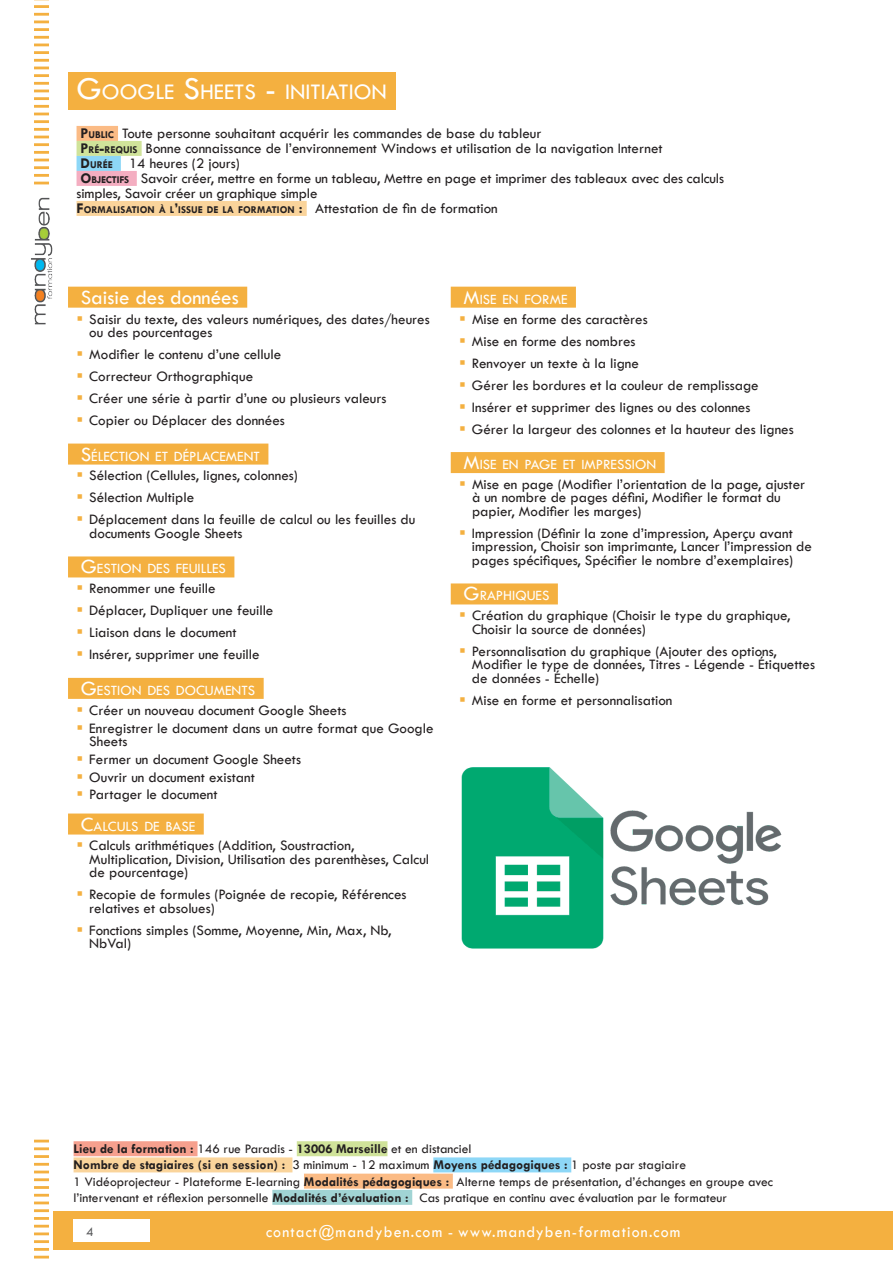
<style>
.page{position:relative;width:893px;height:1263px;background:#fff}
.page>*{position:absolute;margin:0;border:0;box-sizing:border-box;transform-origin:0 0}
.t1{font:23.1px "Tw Cen";color:#fff}
.t2{font:21px "Tw Cen";color:#fff}
.t3{font:16.5px "Tw Cen";letter-spacing:.07em;color:#fff;scale:.96 1}
.t4{font:15px/22px "Tw Cen";color:#231f20}
.t5{font:14.7px "Tw Cen";color:#fff}
.t6{font:13.5px/16.2px "Tw Cen";color:#231f20}
.t7{font:13.5px "Tw Cen";color:#57585a}
.t8{font:700 10.5px "Tw Cen";color:#231f20}
.s1{font-size:33px}
.s2{font-weight:700}
.s3{font-weight:700;font-size:10.5px}
.s4{font-size:15px}
.s5{font-weight:400;font-size:15px}
.s6{font-size:21px}
</style>
<div class="page">
<img style="left:31px;top:197px;width:22px;height:128px">
<div style="left:74px;top:1141px;width:124px;height:15px;background:#f6a08e"></div>
<div style="left:297px;top:1141px;width:90px;height:15px;background:#d0e39a"></div>
<div style="left:74px;top:1157px;width:218px;height:15px;background:#fad49b"></div>
<div style="left:433px;top:1157px;width:138px;height:15px;background:#8dd7f7"></div>
<div style="left:304px;top:1173px;width:149px;height:15px;background:#fbbb85"></div>
<div style="left:272px;top:1190px;width:140px;height:15px;background:#a1d4d4"></div>
<div style="left:54px;top:1211px;width:839px;height:39px;background:#f4b040"></div>
<svg style="left:34px;top:1140px;width:15px;height:2px"></svg>
<hr style="left:34px;top:1147px;width:15px;height:3px;background:#f4b040">
<hr style="left:34px;top:1155px;width:15px;height:3px;background:#f4b040">
<hr style="left:34px;top:1163px;width:15px;height:3px;background:#f4b040">
<hr style="left:34px;top:1170px;width:15px;height:3px;background:#f4b040">
<hr style="left:34px;top:1178px;width:15px;height:3px;background:#f4b040">
<hr style="left:34px;top:1186px;width:15px;height:3px;background:#f4b040">
<svg style="left:34px;top:1194px;width:15px;height:2px"></svg>
<hr style="left:34px;top:1201px;width:15px;height:3px;background:#f4b040">
<hr style="left:34px;top:1209px;width:15px;height:3px;background:#f4b040">
<hr style="left:34px;top:1217px;width:15px;height:3px;background:#f4b040">
<svg style="left:34px;top:1225px;width:15px;height:2px"></svg>
<hr style="left:34px;top:1232px;width:15px;height:3px;background:#f4b040">
<hr style="left:34px;top:1240px;width:15px;height:3px;background:#f4b040">
<hr style="left:34px;top:1248px;width:15px;height:3px;background:#f4b040">
<svg style="left:34px;top:1256px;width:15px;height:3px"></svg>
<svg style="left:34px;top:0;width:15px;height:1px"></svg>
<hr style="left:34px;top:5px;width:15px;height:3px;background:#f4b040">
<hr style="left:34px;top:13px;width:15px;height:3px;background:#f4b040">
<svg style="left:34px;top:21px;width:15px;height:2px"></svg>
<hr style="left:34px;top:28px;width:15px;height:3px;background:#f4b040">
<hr style="left:34px;top:36px;width:15px;height:3px;background:#f4b040">
<svg style="left:34px;top:44px;width:15px;height:2px"></svg>
<hr style="left:34px;top:51px;width:15px;height:3px;background:#f4b040">
<hr style="left:34px;top:59px;width:15px;height:3px;background:#f4b040">
<svg style="left:34px;top:67px;width:15px;height:2px"></svg>
<hr style="left:34px;top:74px;width:15px;height:3px;background:#f4b040">
<hr style="left:34px;top:82px;width:15px;height:3px;background:#f4b040">
<svg style="left:34px;top:90px;width:15px;height:2px"></svg>
<hr style="left:34px;top:97px;width:15px;height:3px;background:#f4b040">
<hr style="left:34px;top:105px;width:15px;height:3px;background:#f4b040">
<svg style="left:34px;top:113px;width:15px;height:2px"></svg>
<hr style="left:34px;top:120px;width:15px;height:3px;background:#f4b040">
<hr style="left:34px;top:128px;width:15px;height:3px;background:#f4b040">
<svg style="left:34px;top:136px;width:15px;height:2px"></svg>
<hr style="left:34px;top:143px;width:15px;height:3px;background:#f4b040">
<hr style="left:34px;top:151px;width:15px;height:3px;background:#f4b040">
<svg style="left:34px;top:159px;width:15px;height:2px"></svg>
<hr style="left:34px;top:166px;width:15px;height:3px;background:#f4b040">
<hr style="left:34px;top:174px;width:15px;height:3px;background:#f4b040">
<svg style="left:34px;top:182px;width:15px;height:2px"></svg>
<div style="left:74px;top:1219px;width:76px;height:23px;background:#fff"></div>
<div style="left:68px;top:72px;width:327px;height:38px;background:#f4b040"></div>
<div style="left:68px;top:287px;width:179px;height:21px;background:#f4b040"></div>
<div style="left:68px;top:444px;width:200px;height:21px;background:#f4b040"></div>
<div style="left:68px;top:556px;width:166px;height:21px;background:#f4b040"></div>
<div style="left:68px;top:678px;width:196px;height:21px;background:#f4b040"></div>
<div style="left:68px;top:813px;width:136px;height:21px;background:#f4b040"></div>
<div style="left:451px;top:287px;width:125px;height:21px;background:#f4b040"></div>
<div style="left:451px;top:452px;width:214px;height:21px;background:#f4b040"></div>
<div style="left:451px;top:583px;width:107px;height:21px;background:#f4b040"></div>
<div style="left:77px;top:126px;width:41px;height:15px;background:#fbbb85"></div>
<div style="left:77px;top:141px;width:65px;height:15px;background:#d0e39a"></div>
<div style="left:77px;top:156px;width:44px;height:15px;background:#8dd7f7"></div>
<div style="left:77px;top:171px;width:60px;height:15px;background:#f4aec1"></div>
<div style="left:77px;top:201px;width:230px;height:15px;background:#fad49b"></div>
<img style="left:461px;top:767px;width:321px;height:182px">
<h1 class="t1" style="left:77px;top:78px;width:312px"><span class="s1">G</span>OOGLE <span class="s1">S</span>HEETS <span class="s1">-</span> INITIATION</h1>
<p class="t4" style="left:77px;top:126px;width:649px;line-height:15px"><span class="s2">P</span><span class="s3">UBLIC</span> Toute personne souhaitant acquérir les commandes de base du tableur<br><span class="s2">P</span><span class="s3">RÉ</span><span class="s2">-</span><span class="s3">REQUIS</span> Bonne connaissance de l’environnement Windows et utilisation de la navigation Internet<br><span class="s2">D</span><span class="s3">URÉE</span> 14 heures (2 jours)<br><span class="s2">O</span><span class="s3">BJECTIFS</span> Savoir créer, mettre en forme un tableau, Mettre en page et imprimer des tableaux avec des calculs simples, Savoir créer un graphique simple</p>
<p class="t8" style="left:77px;top:203px;width:423px"><span class="s4">F</span> ORMALISATION À L<span class="s4">’</span>ISSUE DE LA FORMATION <span class="s4">:</span> <span class="s5">Attestation de fin de formation</span></p>
<h2 class="t2" style="left:81px;top:284px;width:159px">Saisie des données</h2>
<p class="t4" style="left:89px;top:312px;width:342px;line-height:13.5px">Saisir du texte, des valeurs numériques, des dates/heures ou des pourcentages</p>
<p class="t4" style="left:89px;top:343px;width:299px">Modifier le contenu d’une cellule<br>Correcteur Orthographique<br>Créer une série à partir d’une ou plusieurs valeurs Copier ou Déplacer des données</p>
<p class="t5" style="left:81px;top:447px;width:181px"><span class="s6">S</span>ÉLECTION ET DÉPLACEMENT</p>
<p class="t4" style="left:89px;top:465px;width:328px">Sélection (Cellules, lignes, colonnes)<br>Sélection Multiple<br>Déplacement dans la feuille de calcul ou les feuilles du</p>
<p class="t4" style="left:89px;top:522px;width:155px">documents Google Sheets</p>
<p class="t5" style="left:81px;top:560px;width:145px"><span class="s6">G</span>ESTION DES FEUILLES</p>
<p class="t4" style="left:89px;top:577px;width:186px">Renommer une feuille<br>Déplacer, Dupliquer une feuille<br>Liaison dans le document<br>Insérer, supprimer une feuille</p>
<p class="t5" style="left:81px;top:681px;width:175px"><span class="s6">G</span>ESTION DES DOCUMENTS</p>
<p class="t4" style="left:89px;top:701px;width:346px;line-height:17.7px">Créer un nouveau document Google Sheets<br>Enregistrer le document dans un autre format que Google</p>
<p class="t4" style="left:89px;top:732px;width:213px;line-height:17.7px">Sheets<br>Fermer un document Google Sheets<br>Ouvrir un document existant<br>Partager le document</p>
<p class="t5" style="left:81px;top:817px;width:116px"><span class="s6">C</span>ALCULS DE BASE</p>
<p class="t4" style="left:89px;top:839px;width:341px;line-height:13.5px">Calculs arithmétiques (Addition, Soustraction,<br>Multiplication, Division, Utilisation des parenthèses, Calcul de pourcentage)</p>
<p class="t4" style="left:89px;top:888px;width:319px;line-height:13.5px">Recopie de formules (Poignée de recopie, Références relatives et absolues)</p>
<p class="t4" style="left:89px;top:923px;width:304px;line-height:13.5px">Fonctions simples (Somme, Moyenne, Min, Max, Nb,<br>NbVal)</p>
<p class="t5" style="left:463px;top:290px;width:105px"><span class="s6">M</span>ISE EN FORME</p>
<p class="t4" style="left:472px;top:308px;width:323px">Mise en forme des caractères<br>Mise en forme des nombres<br>Renvoyer un texte à la ligne<br>Gérer les bordures et la couleur de remplissage Insérer et supprimer des lignes ou des colonnes<br>Gérer la largeur des colonnes et la hauteur des lignes</p>
<p class="t5" style="left:463px;top:456px;width:194px"><span class="s6">M</span>ISE EN PAGE ET IMPRESSION</p>
<p class="t4" style="left:472px;top:477px;width:335px;line-height:13.5px">Mise en page (Modifier l’orientation de la page, ajuster à un nombre de pages défini, Modifier le format du papier, Modifier les marges)</p>
<p class="t4" style="left:472px;top:526px;width:341px;line-height:13.5px">Impression (Définir la zone d’impression, Aperçu avant impression, Choisir son imprimante, Lancer l’impression de pages spécifiques, Spécifier le nombre d’exemplaires)</p>
<p class="t5" style="left:463px;top:587px;width:86px"><span class="s6">G</span>RAPHIQUES</p>
<p class="t4" style="left:472px;top:609px;width:320px;line-height:13.5px">Création du graphique (Choisir le type du graphique,<br>Choisir la source de données)</p>
<p class="t4" style="left:472px;top:644px;width:345px;line-height:13.5px">Personnalisation du graphique (Ajouter des options,<br>Modifier le type de données, Titres - Légende - Étiquettes de données - Échelle)</p>
<p class="t4" style="left:472px;top:689px;width:202px">Mise en forme et personnalisation</p>
<p class="t6" style="left:74px;top:1141px;width:701px"><span class="s2">Lieu de la formation :</span> 146 rue Paradis - <span class="s2">13006 Marseille</span> et en distanciel<br><span class="s2">Nombre de stagiaires (si en session) :</span> 3 minimum - 12 maximum <span class="s2">Moyens pédagogiques :</span> 1 poste par stagiaire<br>1 Vidéoprojecteur - Plateforme E-learning <span class="s2">Modalités pédagogiques :</span> Alterne temps de présentation, d’échanges en groupe avec l’intervenant et réflexion personnelle <span class="s2">Modalités d’évaluation :</span> Cas pratique en continu avec évaluation par le formateur</p>
<p class="t7" style="left:86px;top:1223px;width:9px">4</p>
<p class="t3" style="left:266px;top:1221px;width:433px">contact@mandyben.com - www.mandyben-formation.com</p>
</div>
